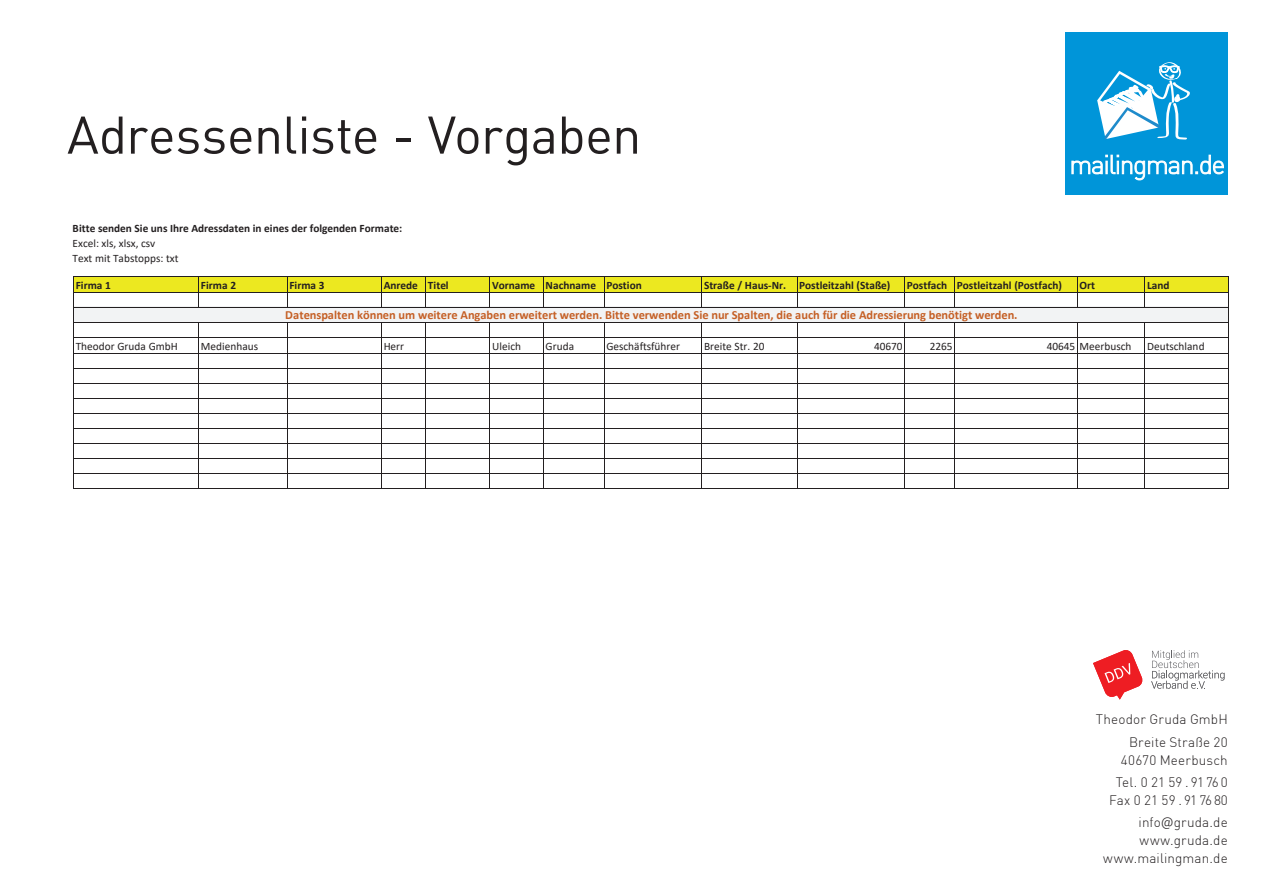
<style>
.page{position:relative;width:1263px;height:893px;background:#fff}
.page>*{position:absolute;margin:0;border:0;box-sizing:border-box;transform-origin:0 0}
.t1{font:52.05px "DIN";letter-spacing:-.015em;color:#231f20}
.t2{font:300 13.5px/22.2px "DIN";letter-spacing:.01em;color:#231f20;text-align:right}
.t3{font:700 12.45px "Calibri";letter-spacing:-.005em;color:#c56026}
.t4{font:700 11.25px "Calibri";color:#231f20}
.t5{font:11.25px/15px "Calibri";color:#231f20}
.s1{font-family:"VW Text"}
</style>
<div class="page">
<div style="left:1065px;top:32px;width:163px;height:162px;background:#0095d9"></div>
<svg style="left:1071px;top:155px;width:153px;height:26px"></svg>
<svg style="left:1097px;top:62px;width:93px;height:78px"></svg>
<div style="left:74px;top:278px;width:1154px;height:14px;background:#ece820"></div>
<div style="left:74px;top:307px;width:1154px;height:16px;background:#f2f3f4"></div>
<hr style="left:198px;top:277px;width:1px;height:31px;background:#231f20">
<hr style="left:287px;top:277px;width:1px;height:31px;background:#231f20">
<hr style="left:381px;top:277px;width:1px;height:31px;background:#231f20">
<hr style="left:425px;top:277px;width:1px;height:31px;background:#231f20">
<hr style="left:489px;top:277px;width:1px;height:31px;background:#231f20">
<hr style="left:543px;top:277px;width:1px;height:31px;background:#231f20">
<hr style="left:604px;top:277px;width:1px;height:31px;background:#231f20">
<hr style="left:701px;top:277px;width:1px;height:31px;background:#231f20">
<hr style="left:796px;top:277px;width:1px;height:31px;background:#231f20">
<hr style="left:904px;top:277px;width:1px;height:31px;background:#231f20">
<hr style="left:954px;top:277px;width:1px;height:31px;background:#231f20">
<hr style="left:1077px;top:277px;width:1px;height:31px;background:#231f20">
<hr style="left:1144px;top:277px;width:1px;height:31px;background:#231f20">
<hr style="left:73px;top:276px;width:1px;height:213px;background:#231f20">
<hr style="left:198px;top:323px;width:1px;height:166px;background:#231f20">
<hr style="left:287px;top:323px;width:1px;height:166px;background:#231f20">
<hr style="left:381px;top:323px;width:1px;height:166px;background:#231f20">
<hr style="left:425px;top:323px;width:1px;height:166px;background:#231f20">
<hr style="left:489px;top:323px;width:1px;height:166px;background:#231f20">
<hr style="left:543px;top:323px;width:1px;height:166px;background:#231f20">
<hr style="left:604px;top:323px;width:1px;height:166px;background:#231f20">
<hr style="left:701px;top:323px;width:1px;height:166px;background:#231f20">
<hr style="left:796px;top:323px;width:1px;height:166px;background:#231f20">
<hr style="left:904px;top:323px;width:1px;height:166px;background:#231f20">
<hr style="left:954px;top:323px;width:1px;height:166px;background:#231f20">
<hr style="left:1077px;top:323px;width:1px;height:166px;background:#231f20">
<hr style="left:1144px;top:323px;width:1px;height:166px;background:#231f20">
<hr style="left:1228px;top:277px;width:1px;height:212px;background:#231f20">
<hr style="left:74px;top:276px;width:1155px;height:1px;background:#231f20">
<hr style="left:74px;top:292px;width:1155px;height:1px;background:#231f20">
<hr style="left:74px;top:307px;width:1155px;height:1px;background:#231f20">
<hr style="left:74px;top:322px;width:1155px;height:1px;background:#231f20">
<hr style="left:74px;top:337px;width:1155px;height:1px;background:#231f20">
<hr style="left:74px;top:352px;width:1155px;height:1px;background:#231f20">
<hr style="left:74px;top:368px;width:1155px;height:1px;background:#231f20">
<hr style="left:74px;top:383px;width:1155px;height:1px;background:#231f20">
<hr style="left:74px;top:398px;width:1155px;height:1px;background:#231f20">
<hr style="left:74px;top:413px;width:1155px;height:1px;background:#231f20">
<hr style="left:74px;top:428px;width:1155px;height:1px;background:#231f20">
<hr style="left:74px;top:443px;width:1155px;height:1px;background:#231f20">
<hr style="left:74px;top:458px;width:1155px;height:1px;background:#231f20">
<hr style="left:74px;top:473px;width:1155px;height:1px;background:#231f20">
<hr style="left:74px;top:488px;width:1155px;height:1px;background:#231f20">
<svg style="left:1093px;top:650px;width:50px;height:50px"></svg>
<svg style="left:1151px;top:650px;width:73px;height:39px"></svg>
<h1 class="t1" style="left:67px;top:102px;width:576px">Adressenliste - Vorgaben</h1>
<p class="t4" style="left:73px;top:220px;width:331px">Bitte senden Sie uns Ihre Adressdaten in eines der folgenden Formate:</p>
<p class="t5" style="left:73px;top:236px;width:107px">Excel: xls, xlsx, csv<br>Text mit Tabstopps: txt</p>
<p class="t4" style="left:76px;top:277px;width:37px">Firma 1</p>
<p class="t4" style="left:201px;top:277px;width:37px">Firma 2</p>
<p class="t4" style="left:289px;top:277px;width:37px">Firma 3</p>
<p class="t4" style="left:384px;top:277px;width:67px">Anrede Titel</p>
<p class="t4" style="left:492px;top:277px;width:151px">Vorname Nachname Postion</p>
<p class="t4" style="left:704px;top:277px;width:188px">Straße / Haus-Nr. Postleitzahl (Staße)</p>
<p class="t4" style="left:907px;top:277px;width:157px">Postfach Postleitzahl (Postfach)</p>
<p class="t4" style="left:1079px;top:277px;width:17px">Ort</p>
<p class="t4" style="left:1147px;top:277px;width:24px">Land</p>
<p class="t3" style="left:285px;top:306px;width:734px">Datenspalten können um weitere Angaben erweitert werden. Bitte verwenden Sie nur Spalten, die auch für die Adressierung benötigt werden.</p>
<p class="t5" style="left:76px;top:338px;width:104px">Theodor Gruda GmbH</p>
<p class="t5" style="left:201px;top:338px;width:59px">Medienhaus</p>
<p class="t5" style="left:384px;top:338px;width:22px">Herr</p>
<p class="t5" style="left:492px;top:338px;width:30px">Uleich</p>
<p class="t5" style="left:546px;top:338px;width:30px">Gruda</p>
<p class="t5" style="left:606px;top:338px;width:75px">Geschäftsführer</p>
<p class="t5" style="left:704px;top:338px;width:62px">Breite Str. 20</p>
<p class="t5" style="left:874px;top:338px;width:30px">40670</p>
<p class="t5" style="left:930px;top:338px;width:24px">2265</p>
<p class="t5" style="left:1047px;top:338px;width:86px">40645 Meerbusch</p>
<p class="t5" style="left:1147px;top:338px;width:59px">Deutschland</p>
<p class="t2" style="left:1096px;top:708px;width:133px">Theodor Gruda GmbH<br>Breite Straße 20</p>
<p class="t2" style="left:1116px;top:749px;width:114px;text-align:center">40670 Meerbusch<br>Tel. 0 21 59 . 91 76 0</p>
<p class="t2" style="left:1109px;top:789px;width:120px">Fax 0 21 59 . 91 76 80 info<span class="s1">@</span>gruda.de</p>
<p class="t2" style="left:1103px;top:831px;width:126px;line-height:18px">www.gruda.de www.mailingman.de</p>
</div>
